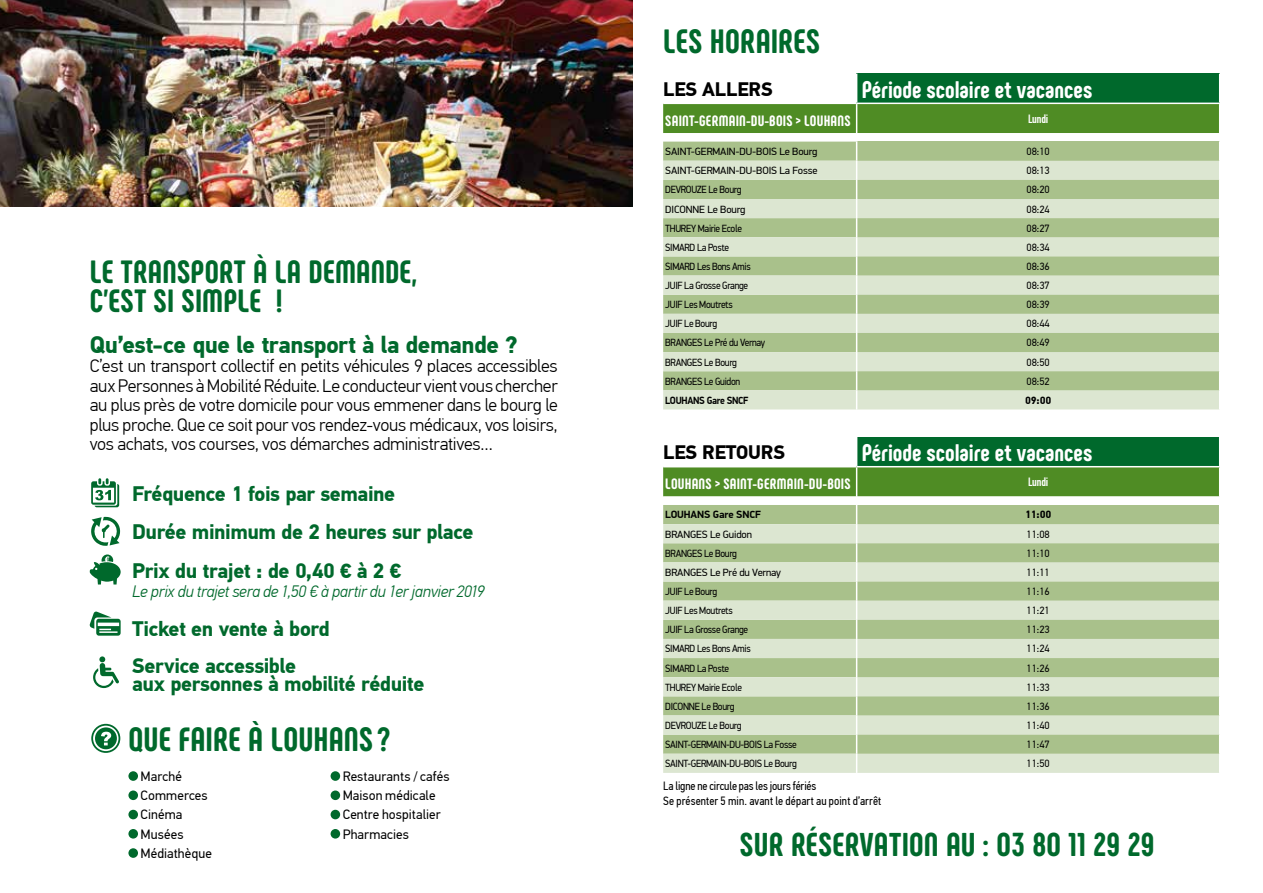
<style>
.page{position:relative;width:1263px;height:893px;background:#fff}
.page>*{position:absolute;margin:0;border:0;box-sizing:border-box;transform-origin:0 0}
.t1{font:800 33.75px "Phenomena";letter-spacing:.005em;color:#00692c}
.t2{font:800 33px "Phenomena";letter-spacing:.01em;color:#00692c}
.t3{font:800 32.25px/29.5px "Phenomena";letter-spacing:.01em;color:#00692c}
.t4{font:800 24px "Phenomena";color:#fff}
.t5{font:700 24px "PF Din Text Pro";letter-spacing:-.02em;color:#00692c}
.t6{font:700 21px/38.4px "PF Din Text Pro";letter-spacing:-.025em;color:#00692c}
.t7{font:700 19.5px "PF Din Text Pro";letter-spacing:-.01em;color:#000}
.t8{font:300 18px/19.5px "PF Din Text Pro";letter-spacing:-.015em;color:#000;text-align:justify}
.t9{font:italic 300 16.5px "PF Din Text Pro";letter-spacing:-.015em;color:#00692c}
.t10{font:800 15px "Phenomena";letter-spacing:.015em;color:#fff}
.t11{font:13.5px/19.2px "PF Din Text Pro";letter-spacing:.01em;color:#000}
.t12{font:12px/14.4px "PF Din Text Cond Pro";letter-spacing:.005em;color:#000}
.t13{font:500 12px "PF Din Text Comp Pro";letter-spacing:-.01em;color:#fff}
.t14{font:10.5px "PF Din Display Pro";letter-spacing:-.03em;color:#000;scale:.9 1}
.t15{font:10.5px "PF Din Text Pro";letter-spacing:-.01em;color:#000}
.t16{font:10.5px "PF Din Display Pro";letter-spacing:-.01em;color:#000}
.t17{font:700 10.5px "PF Din Display Pro";letter-spacing:-.01em;color:#000}
.t18{font:700 10.5px "PF Din Display Pro";letter-spacing:-.03em;color:#000;scale:.9 1}
.t19{font:700 10.5px "PF Din Text Pro";letter-spacing:-.01em;color:#000}
</style>
<div class="page">
<img style="left:0;top:0;width:633px;height:207px">
<div style="left:128px;top:771px;width:10px;height:10px;background:#00692c;border-radius:50%"></div>
<div style="left:128px;top:790px;width:10px;height:10px;background:#00692c;border-radius:50%"></div>
<div style="left:128px;top:810px;width:10px;height:9px;background:#00692c;border-radius:50%"></div>
<div style="left:128px;top:829px;width:10px;height:10px;background:#00692c;border-radius:50%"></div>
<div style="left:128px;top:848px;width:10px;height:10px;background:#00692c;border-radius:50%"></div>
<div style="left:331px;top:771px;width:9px;height:10px;background:#00692c;border-radius:50%"></div>
<div style="left:331px;top:790px;width:9px;height:10px;background:#00692c;border-radius:50%"></div>
<div style="left:331px;top:810px;width:9px;height:9px;background:#00692c;border-radius:50%"></div>
<div style="left:331px;top:829px;width:9px;height:10px;background:#00692c;border-radius:50%"></div>
<svg style="left:91px;top:724px;width:29px;height:29px"></svg>
<svg style="left:91px;top:478px;width:28px;height:29px"></svg>
<svg style="left:90px;top:554px;width:31px;height:30px"></svg>
<svg style="left:89px;top:611px;width:32px;height:25px"></svg>
<svg style="left:91px;top:517px;width:30px;height:29px"></svg>
<svg style="left:93px;top:656px;width:26px;height:32px"></svg>
<svg style="left:663px;top:437px;width:557px;height:336px;background:#b1caa0"></svg>
<hr style="left:857px;top:466px;width:363px;height:1px;background:#fff">
<hr style="left:663px;top:466px;width:194px;height:1px;background:#fff">
<svg style="left:663px;top:74px;width:557px;height:335px;background:#b1caa0"></svg>
<hr style="left:857px;top:103px;width:363px;height:1px;background:#fff">
<hr style="left:663px;top:103px;width:194px;height:1px;background:#fff">
<h3 class="t3" style="left:90px;top:257px;width:328px">LE TRANSPORT À LA DEMANDE,<br>C’EST SI SIMPLE !</h3>
<h3 class="t5" style="left:90px;top:330px;width:429px">Qu’est-ce que le transport à la demande ?</h3>
<p class="t8" style="left:90px;top:357px;width:470px">C’est un transport collectif en petits véhicules 9 places accessibles aux Personnes à Mobilité Réduite. Le conducteur vient vous chercher au plus près de votre domicile pour vous emmener dans le bourg le plus proche. Que ce soit pour vos rendez-vous médicaux, vos loisirs, vos achats, vos courses, vos démarches administratives…</p>
<h3 class="t6" style="left:132px;top:475px;width:343px">Fréquence 1 fois par semaine<br>Durée minimum de 2 heures sur place<br>Prix du trajet : de 0,40 € à 2 €</h3>
<h3 class="t9" style="left:132px;top:582px;width:355px">Le prix du trajet sera de 1,50 € à partir du 1er janvier 2019</h3>
<h3 class="t6" style="left:132px;top:610px;width:199px;line-height:37.2px">Ticket en vente à bord<br>Service accessible</h3>
<h3 class="t6" style="left:132px;top:665px;width:294px">aux personnes à mobilité réduite</h3>
<h1 class="t1" style="left:128px;top:718px;width:263px">QUE FAIRE À LOUHANS ?</h1>
<p class="t11" style="left:141px;top:767px;width:73px">Marché<br>Commerces<br>Cinéma<br>Musées<br>Médiathèque</p>
<p class="t11" style="left:343px;top:767px;width:108px">Restaurants / cafés<br>Maison médicale<br>Centre hospitalier<br>Pharmacies</p>
<h1 class="t1" style="left:663px;top:20px;width:158px">LES HORAIRES</h1>
<h3 class="t7" style="left:663px;top:77px;width:111px">LES ALLERS</h3>
<h3 class="t4" style="left:862px;top:74px;width:232px">Période scolaire et vacances</h3>
<h3 class="t10" style="left:665px;top:111px;width:187px">SAINT-GERMAIN-DU-BOIS &gt; LOUHANS</h3>
<p class="t13" style="left:1028px;top:112px;width:22px">Lundi</p>
<p class="t16" style="left:665px;top:145px;width:154px">SAINT-GERMAIN-DU-BOIS Le Bourg</p>
<p class="t15" style="left:1027px;top:145px;width:25px">08:10</p>
<p class="t16" style="left:665px;top:164px;width:154px">SAINT-GERMAIN-DU-BOIS La Fosse</p>
<p class="t15" style="left:1027px;top:164px;width:25px">08:13</p>
<p class="t14" style="left:665px;top:184px;width:86px">DEVROUZE Le Bourg</p>
<p class="t15" style="left:1027px;top:184px;width:25px">08:20</p>
<p class="t16" style="left:665px;top:203px;width:82px">DICONNE Le Bourg</p>
<p class="t15" style="left:1027px;top:203px;width:25px">08:24</p>
<p class="t14" style="left:665px;top:222px;width:87px">THUREY Mairie Ecole</p>
<p class="t15" style="left:1027px;top:222px;width:25px">08:27</p>
<p class="t14" style="left:665px;top:241px;width:72px">SIMARD La Poste</p>
<p class="t15" style="left:1027px;top:241px;width:25px">08:34</p>
<p class="t14" style="left:665px;top:260px;width:96px">SIMARD Les Bons Amis</p>
<p class="t15" style="left:1027px;top:260px;width:25px">08:36</p>
<p class="t14" style="left:665px;top:279px;width:94px">JUIF La Grosse Grange</p>
<p class="t15" style="left:1027px;top:279px;width:25px">08:37</p>
<p class="t14" style="left:665px;top:298px;width:76px">JUIF Les Moutrets</p>
<p class="t15" style="left:1027px;top:298px;width:25px">08:39</p>
<p class="t14" style="left:665px;top:318px;width:59px">JUIF Le Bourg</p>
<p class="t15" style="left:1027px;top:318px;width:25px">08:44</p>
<p class="t14" style="left:665px;top:337px;width:113px">BRANGES Le Pré du Vernay</p>
<p class="t15" style="left:1027px;top:337px;width:25px">08:49</p>
<p class="t14" style="left:665px;top:356px;width:81px">BRANGES Le Bourg</p>
<p class="t15" style="left:1027px;top:356px;width:25px">08:50</p>
<p class="t14" style="left:665px;top:375px;width:85px">BRANGES Le Guidon</p>
<p class="t15" style="left:1027px;top:375px;width:25px">08:52</p>
<p class="t18" style="left:665px;top:394px;width:94px">LOUHANS Gare SNCF</p>
<p class="t19" style="left:1025px;top:394px;width:27px">09:00</p>
<h3 class="t7" style="left:663px;top:441px;width:123px">LES RETOURS</h3>
<h3 class="t4" style="left:862px;top:437px;width:232px">Période scolaire et vacances</h3>
<h3 class="t10" style="left:665px;top:474px;width:187px">LOUHANS &gt; SAINT-GERMAIN-DU-BOIS</h3>
<p class="t13" style="left:1028px;top:475px;width:22px">Lundi</p>
<p class="t17" style="left:665px;top:508px;width:97px">LOUHANS Gare SNCF</p>
<p class="t19" style="left:1025px;top:508px;width:27px">11:00</p>
<p class="t16" style="left:665px;top:528px;width:88px">BRANGES Le Guidon</p>
<p class="t15" style="left:1027px;top:528px;width:25px">11:08</p>
<p class="t14" style="left:665px;top:547px;width:81px">BRANGES Le Bourg</p>
<p class="t15" style="left:1027px;top:547px;width:25px">11:10</p>
<p class="t16" style="left:665px;top:566px;width:117px">BRANGES Le Pré du Vernay</p>
<p class="t15" style="left:1027px;top:566px;width:25px">11:11</p>
<p class="t14" style="left:665px;top:585px;width:59px">JUIF Le Bourg</p>
<p class="t15" style="left:1027px;top:585px;width:25px">11:16</p>
<p class="t14" style="left:665px;top:604px;width:76px">JUIF Les Moutrets</p>
<p class="t15" style="left:1027px;top:604px;width:25px">11:21</p>
<p class="t14" style="left:665px;top:623px;width:94px">JUIF La Grosse Grange</p>
<p class="t15" style="left:1027px;top:623px;width:25px">11:23</p>
<p class="t14" style="left:665px;top:643px;width:96px">SIMARD Les Bons Amis</p>
<p class="t15" style="left:1027px;top:643px;width:25px">11:24</p>
<p class="t14" style="left:665px;top:662px;width:72px">SIMARD La Poste</p>
<p class="t15" style="left:1027px;top:662px;width:25px">11:26</p>
<p class="t14" style="left:665px;top:681px;width:87px">THUREY Mairie Ecole</p>
<p class="t15" style="left:1027px;top:681px;width:25px">11:33</p>
<p class="t14" style="left:665px;top:700px;width:78px">DICONNE Le Bourg</p>
<p class="t15" style="left:1027px;top:700px;width:25px">11:36</p>
<p class="t14" style="left:665px;top:719px;width:86px">DEVROUZE Le Bourg</p>
<p class="t15" style="left:1027px;top:719px;width:25px">11:40</p>
<p class="t14" style="left:665px;top:738px;width:147px">SAINT-GERMAIN-DU-BOIS La Fosse</p>
<p class="t15" style="left:1027px;top:738px;width:25px">11:47</p>
<p class="t14" style="left:665px;top:757px;width:147px">SAINT-GERMAIN-DU-BOIS Le Bourg</p>
<p class="t15" style="left:1027px;top:757px;width:25px">11:50</p>
<p class="t12" style="left:663px;top:779px;width:220px">La ligne ne circule pas les jours fériés<br>Se présenter 5 min. avant le départ au point d’arrêt</p>
<h2 class="t2" style="left:740px;top:824px;width:416px">SUR RÉSERVATION AU : O3 8O 11 29 29</h2>
</div>
